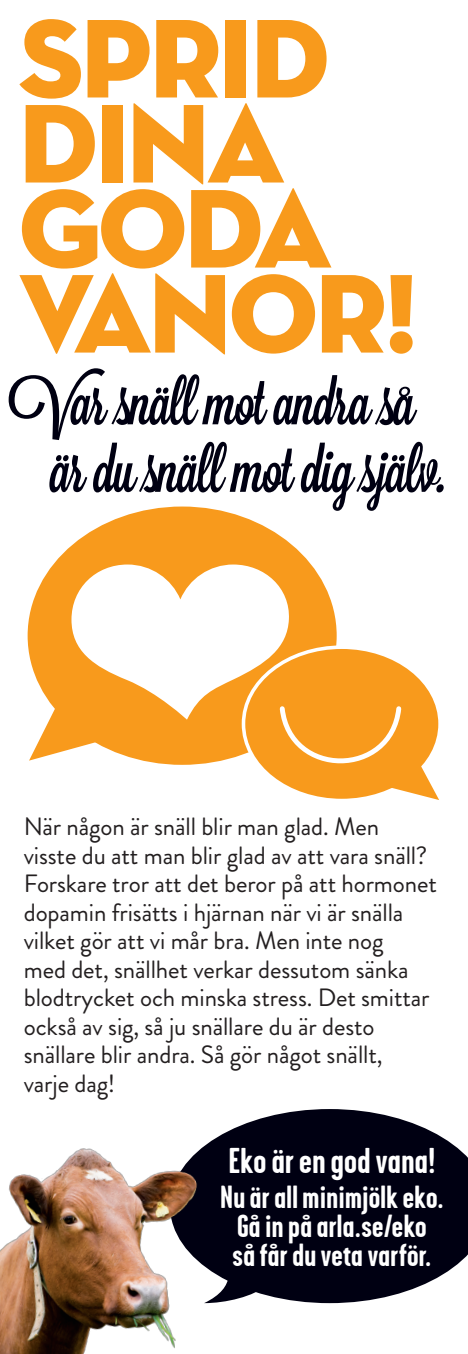
<style>
.page{position:relative;width:468px;height:1354px;background:#fff}
.page>*{position:absolute;margin:0;border:0;box-sizing:border-box;transform-origin:0 0}
.t1{font:36px "Arla Sans";letter-spacing:.01em;color:#fff}
.t2{font:32px/29px "Arla Sans";letter-spacing:.01em;color:#fff;text-align:center}
.t3{font:25px/28.5px "Brandon Grotesque";letter-spacing:-.005em;color:#231f20}
</style>
<div class="page">
<svg style="left:19px;top:19px;width:365px;height:336px"></svg>
<svg style="left:390px;top:275px;width:22px;height:79px"></svg>
<div style="left:436px;top:484px;width:7px;height:8px;background:#000012;border-radius:50%"></div>
<svg style="left:9px;top:368px;width:432px;height:143px"></svg>
<svg style="left:299px;top:1109px;width:169px;height:192px;fill:#000012"></svg>
<img style="left:0;top:1111px;width:362px;height:243px">
<div style="left:28px;top:506px;width:308px;height:259px;background:#f89a1c;border-radius:50%"></div>
<svg style="left:71px;top:564px;width:219px;height:155px;fill:#fff"></svg>
<svg style="left:29px;top:684px;width:96px;height:76px"></svg>
<div style="left:243px;top:647px;width:197px;height:153px;background:#f89a1c;border-radius:50%"></div>
<svg style="left:277px;top:703px;width:162px;height:97px"></svg>
<p class="t3" style="left:24px;top:812px;width:414px">När någon är snäll blir man glad. Men visste du att man blir glad av att vara snäll?<br>Forskare tror att det beror på att hormonet dopamin frisätts i hjärnan när vi är snälla vilket gör att vi mår bra. Men inte nog<br>med det, snällhet verkar dessutom sänka blodtrycket och minska stress. Det smittar också av sig, så ju snällare du är desto snällare blir andra. Så gör något snällt,<br>varje dag!</p>
<h1 class="t1" style="left:228px;top:1141px;width:208px">Eko är en god vana!</h1>
<p class="t2" style="left:220px;top:1182px;width:225px">Nu är all minimjölk eko.<br>Gå in på arla.se/eko<br>så får du veta varför.</p>
</div>
